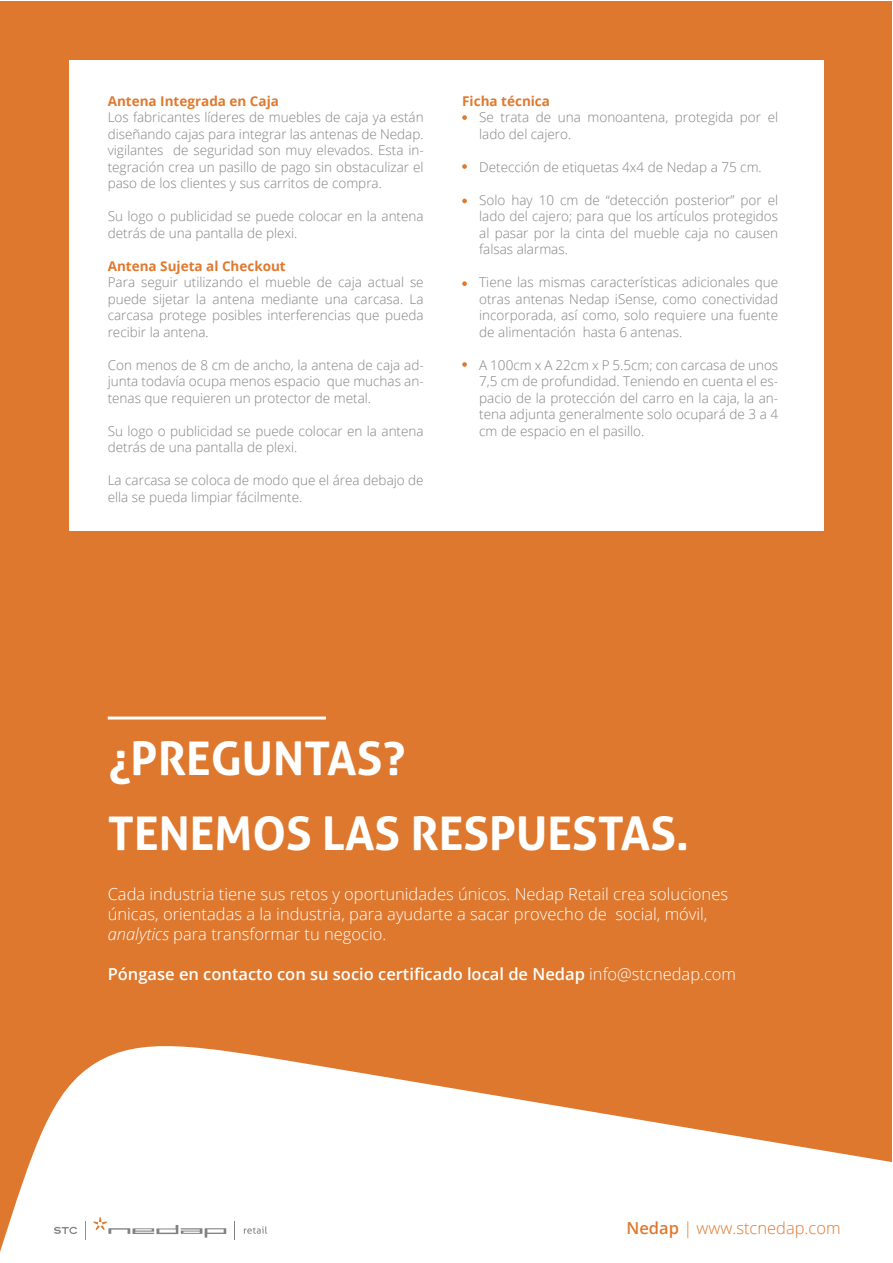
<style>
.page{position:relative;width:893px;height:1263px;background:#fff}
.page>*{position:absolute;margin:0;border:0;box-sizing:border-box;transform-origin:0 0}
.t1{font:700 46.5px/75px "Aller";color:#fff}
.t2{font:300 16.5px/19.8px "Open Sans";color:#fff}
.t3{font:600 16.5px "Open Sans";color:#fff}
.t4{font:300 16.5px "Open Sans";color:#de782e}
.t5{font:300 13.5px/16.5px "Open Sans";color:#828282;text-align:justify}
.t6{font:700 13.5px "Open Sans";color:#df792e}
.s1{font-style:italic}
.s2{font-weight:300}
.s3{font-weight:600}
</style>
<div class="page">
<div style="left:1px;top:1px;width:891px;height:1261px;background:#de782e"></div>
<svg style="left:0;top:1036px;width:892px;height:226px;fill:#fff"></svg>
<hr style="left:108px;top:716px;width:218px;height:3px;background:#fff">
<svg style="left:93px;top:1217px;width:133px;height:20px;background:#edebea"></svg>
<svg style="left:244px;top:1226px;width:23px;height:8px"></svg>
<svg style="left:54px;top:1227px;width:23px;height:7px"></svg>
<svg style="left:85px;top:1221px;width:1px;height:18px"></svg>
<svg style="left:234px;top:1221px;width:1px;height:18px"></svg>
<div style="left:69px;top:60px;width:754px;height:470px;background:#fff"></div>
<svg style="left:462px;top:115px;width:5px;height:5px"></svg>
<svg style="left:462px;top:164px;width:5px;height:5px"></svg>
<svg style="left:462px;top:281px;width:5px;height:5px"></svg>
<svg style="left:462px;top:199px;width:5px;height:4px"></svg>
<svg style="left:462px;top:362px;width:5px;height:5px"></svg>
<p class="t6" style="left:108px;top:91px;width:173px">Antena Integrada en Caja</p>
<p class="t5" style="left:108px;top:109px;width:317px">Los fabricantes líderes de muebles de caja ya están diseñando cajas para integrar las antenas de Nedap. vigilantes de seguridad son muy elevados. Esta in&shy;tegración crea un pasillo de pago sin obstaculizar el paso de los clientes y sus carritos de compra.</p>
<p class="t5" style="left:108px;top:208px;width:317px">Su logo o publicidad se puede colocar en la antena detrás de una pantalla de plexi.</p>
<p class="t6" style="left:108px;top:256px;width:180px">Antena Sujeta al Checkout</p>
<p class="t5" style="left:108px;top:274px;width:317px">Para seguir utilizando el mueble de caja actual se puede sijetar la antena mediante una carcasa. La carcasa protege posibles interferencias que pueda recibir la antena.</p>
<p class="t5" style="left:108px;top:356px;width:317px">Con menos de 8 cm de ancho, la antena de caja ad&shy;junta todavía ocupa menos espacio que muchas an&shy;tenas que requieren un protector de metal.</p>
<p class="t5" style="left:108px;top:422px;width:317px">Su logo o publicidad se puede colocar en la antena detrás de una pantalla de plexi.</p>
<p class="t5" style="left:108px;top:472px;width:317px">La carcasa se coloca de modo que el área debajo de ella se pueda limpiar fácilmente.</p>
<p class="t6" style="left:462px;top:91px;width:89px">Ficha técnica</p>
<p class="t5" style="left:479px;top:109px;width:300px">Se trata de una monoantena, protegida por el lado del cajero.</p>
<p class="t5" style="left:479px;top:158px;width:284px">Detección de etiquetas 4x4 de Nedap a 75 cm.</p>
<p class="t5" style="left:479px;top:191px;width:300px">Solo hay 10 cm de “detección posterior” por el lado del cajero; para que los artículos protegidos al pasar por la cinta del mueble caja no causen falsas alarmas.</p>
<p class="t5" style="left:479px;top:274px;width:300px">Tiene las mismas características adicionales que otras antenas Nedap iSense, como conectividad incorporada, así como, solo requiere una fuente de alimentación hasta 6 antenas.</p>
<p class="t5" style="left:479px;top:356px;width:300px">A 100cm x A 22cm x P 5.5cm; con carcasa de unos 7,5 cm de profundidad. Teniendo en cuenta el es&shy;pacio de la protección del carro en la caja, la an&shy;tena adjunta generalmente solo ocupará de 3 a 4 cm de espacio en el pasillo.</p>
<h1 class="t1" style="left:108px;top:721px;width:583px">¿PREGUNTAS?<br>TENEMOS LAS RESPUESTAS.</h1>
<p class="t2" style="left:108px;top:884px;width:622px">Cada industria tiene sus retos y oportunidades únicos. Nedap Retail crea soluciones únicas, orientadas a la industria, para ayudarte a sacar provecho de social, móvil, <span class="s1">analytics</span> para transformar tu negocio.</p>
<p class="t3" style="left:108px;top:962px;width:630px">Póngase en contacto con su socio certificado local de Nedap <span class="s2">info@stcnedap.com</span></p>
<p class="t4" style="left:626px;top:1217px;width:216px"><span class="s3">Nedap</span> | www.stcnedap.com</p>
</div>
